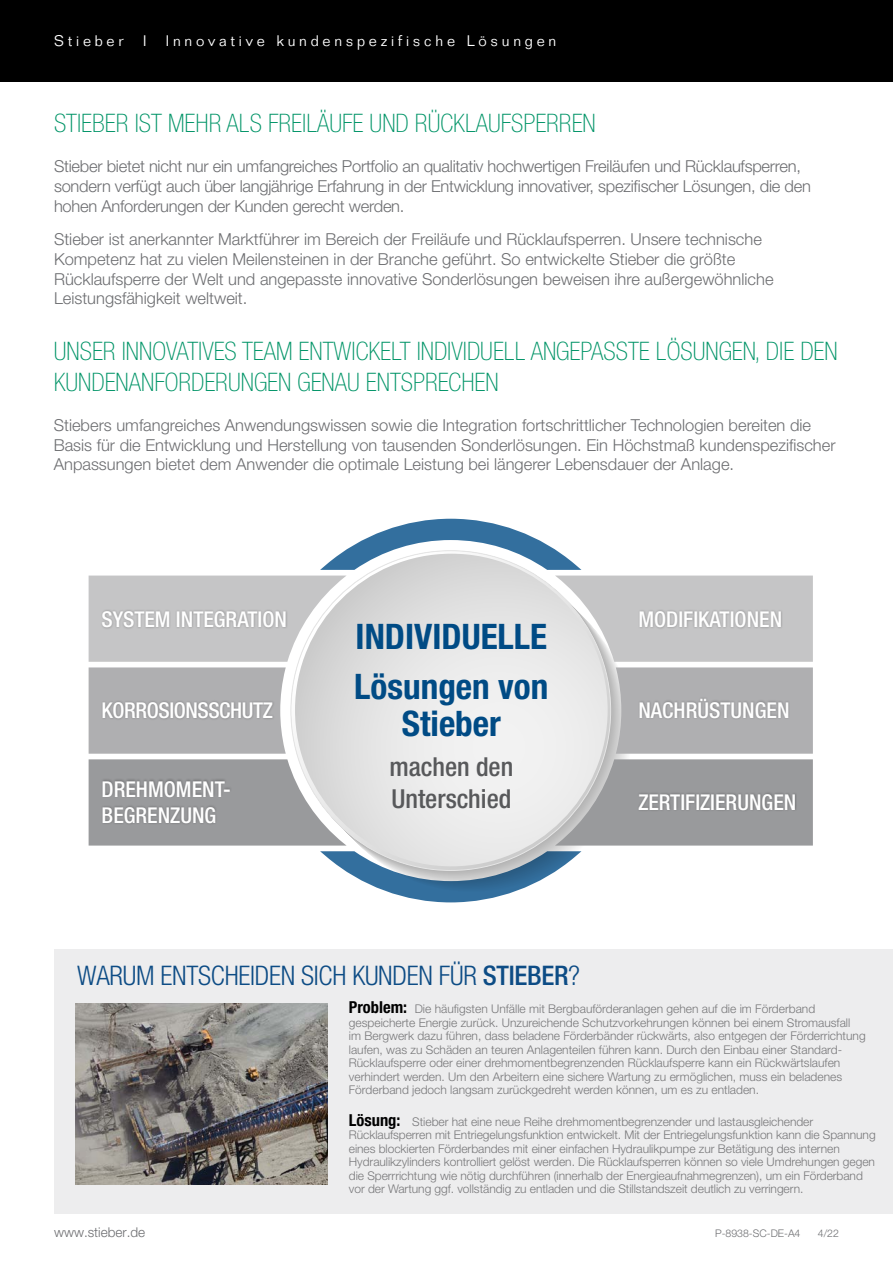
<style>
.page{position:relative;width:893px;height:1263px;background:#fff}
.page>*{position:absolute;margin:0;border:0;box-sizing:border-box;transform-origin:0 0}
.Sub_Header{font:700 condensed 35.25px/36.3px "Helvetica Neue LT Std";color:#004b85;text-align:center}
.t1{font:300 condensed 27px "Helvetica Neue LT Std";letter-spacing:-.01em;color:#0d4c85}
.Sub_Header-2{font:500 condensed 26.25px/31.3px "Helvetica Neue LT Std";color:#58595b}
.Body{font:100 condensed 25.5px/30.6px "Helvetica Neue LT Std";color:#009467}
.Sub_Header-3{font:500 condensed 21.75px/26.2px "Helvetica Neue LT Std";color:#fff}
.Sub_Header-4{font:500 condensed 21.75px "Helvetica Neue LT Std";letter-spacing:-.02em;color:#fff}
.Body-2{font:300 16.5px/19.8px "Helvetica Neue LT Std";color:#6d6e71}
.t2{font:300 15px "Folio Std";letter-spacing:.25em;color:#fff}
.t3{font:300 13.5px "Helvetica Neue LT Std";color:#6d6e71}
.Body_9pt__Helv_NueLT{font:300 12px/13.5px "Helvetica Neue LT Std";letter-spacing:-.005em;color:#78787a}
.t4{font:300 10.5px "Helvetica Neue LT Std";color:#6d6e71}
.s1{font-weight:500}
.s2{font-weight:700;font-stretch:condensed;font-size:16.5px;color:#000}
</style>
<div class="page">
<div style="left:0;top:0;width:893px;height:81px;background:#000"></div>
<div style="left:54px;top:949px;width:839px;height:265px;background:#ededee"></div>
<img style="left:76px;top:1003px;width:251px;height:181px">
<svg style="left:320px;top:851px;width:261px;height:51px"></svg>
<div style="left:295px;top:554px;width:313px;height:312px;background:#e6e6e6;border-radius:156px"></div>
<svg style="left:89px;top:519px;width:724px;height:326px"></svg>
<div style="left:100px;top:608px;width:188px;height:22px;background:#000;opacity:.25"></div>
<div style="left:638px;top:608px;width:145px;height:22px;background:#000;opacity:.25"></div>
<div style="left:101px;top:700px;width:174px;height:21px;background:#000;opacity:.25"></div>
<div style="left:638px;top:696px;width:152px;height:24px;background:#000;opacity:.25"></div>
<div style="left:101px;top:778px;width:132px;height:47px;background:#000;opacity:.25"></div>
<div style="left:636px;top:791px;width:161px;height:21px;background:#000;opacity:.25"></div>
<p class="t2" style="left:54px;top:32px;width:71px">Stieber</p>
<p class="t2" style="left:143px;top:32px;width:5px">I</p>
<p class="t2" style="left:166px;top:32px;width:392px">Innovative kundenspezifische Lösungen</p>
<p class="Body" style="left:54px;top:108px;width:543px">STIEBER IST MEHR ALS FREILÄUFE UND RÜCKLAUFSPERREN</p>
<p class="Body-2" style="left:54px;top:156px;width:758px">Stieber bietet nicht nur ein umfangreiches Portfolio an qualitativ hochwertigen Freiläufen und Rücklaufsperren, sondern verfügt auch über langjährige Erfahrung in der Entwicklung innovativer, spezifischer Lösungen, die den hohen Anforderungen der Kunden gerecht werden.</p>
<p class="Body-2" style="left:54px;top:229px;width:721px">Stieber ist anerkannter Marktführer im Bereich der Freiläufe und Rücklaufsperren. Unsere technische Kompetenz hat zu vielen Meilensteinen in der Branche geführt. So entwickelte Stieber die größte Rücklaufsperre der Welt und angepasste innovative Sonderlösungen beweisen ihre außergewöhnliche Leistungsfähigkeit weltweit.</p>
<p class="Body" style="left:54px;top:336px;width:785px">UNSER INNOVATIVES TEAM ENTWICKELT INDIVIDUELL ANGEPASSTE LÖSUNGEN, DIE DEN<br>KUNDENANFORDERUNGEN GENAU ENTSPRECHEN</p>
<p class="Body-2" style="left:54px;top:415px;width:783px">Stiebers umfangreiches Anwendungswissen sowie die Integration fortschrittlicher Technologien bereiten die<br>Basis für die Entwicklung und Herstellung von tausenden Sonderlösungen. Ein Höchstmaß kundenspezifischer<br>Anpassungen bietet dem Anwender die optimale Leistung bei längerer Lebensdauer der Anlage.</p>
<p class="Sub_Header-3" style="left:102px;top:606px;width:187px">SYSTEM INTEGRATION</p>
<p class="Sub_Header-3" style="left:638px;top:606px;width:145px">MODIFIKATIONEN</p>
<p class="Sub_Header" style="left:356px;top:618px;width:193px">INDIVIDUELLE</p>
<p class="Sub_Header" style="left:354px;top:668px;width:196px">Lösungen von<br>Stieber</p>
<p class="Sub_Header-2" style="left:389px;top:751px;width:125px">machen den<br>Unterschied</p>
<p class="Sub_Header-4" style="left:102px;top:698px;width:173px">KORROSIONSSCHUTZ</p>
<p class="Sub_Header-3" style="left:638px;top:697px;width:153px">NACHRÜSTUNGEN</p>
<p class="Sub_Header-3" style="left:102px;top:775px;width:131px">DREHMOMENT-<br>BEGRENZUNG</p>
<p class="Sub_Header-3" style="left:638px;top:788px;width:159px">ZERTIFIZIERUNGEN</p>
<p class="t1" style="left:77px;top:960px;width:504px">WARUM ENTSCHEIDEN SICH KUNDEN FÜR <span class="s1">STIEBER</span>?</p>
<p class="Body_9pt__Helv_NueLT" style="left:349px;top:1002px;width:518px"><span class="s2">Problem:</span> Die häufigsten Unfälle mit Bergbauförderanlagen gehen auf die im Förderband gespeicherte Energie zurück. Unzureichende Schutzvorkehrungen können bei einem Stromausfall<br>im Bergwerk dazu führen, dass beladene Förderbänder rückwärts, also entgegen der Förderrichtung laufen, was zu Schäden an teuren Anlagenteilen führen kann. Durch den Einbau einer Standard-Rücklaufsperre oder einer drehmomentbegrenzenden Rücklaufsperre kann ein Rückwärtslaufen verhindert werden. Um den Arbeitern eine sichere Wartung zu ermöglichen, muss ein beladenes Förderband jedoch langsam zurückgedreht werden können, um es zu entladen.</p>
<p class="Body_9pt__Helv_NueLT" style="left:349px;top:1114px;width:528px"><span class="s2">Lösung:</span> Stieber hat eine neue Reihe drehmomentbegrenzender und lastausgleichender Rücklaufsperren mit Entriegelungsfunktion entwickelt. Mit der Entriegelungsfunktion kann die Spannung eines blockierten Förderbandes mit einer einfachen Hydraulikpumpe zur Betätigung des internen Hydraulikzylinders kontrolliert gelöst werden. Die Rücklaufsperren können so viele Umdrehungen gegen die Sperrrichtung wie nötig durchführen (innerhalb der Energieaufnahmegrenzen), um ein Förderband vor der Wartung ggf. vollständig zu entladen und die Stillstandszeit deutlich zu verringern.</p>
<p class="t3" style="left:54px;top:1224px;width:93px">www.stieber.de</p>
<p class="t4" style="left:715px;top:1226px;width:87px">P-8938-SC-DE-A4</p>
<p class="t4" style="left:818px;top:1226px;width:23px">4/22</p>
</div>
